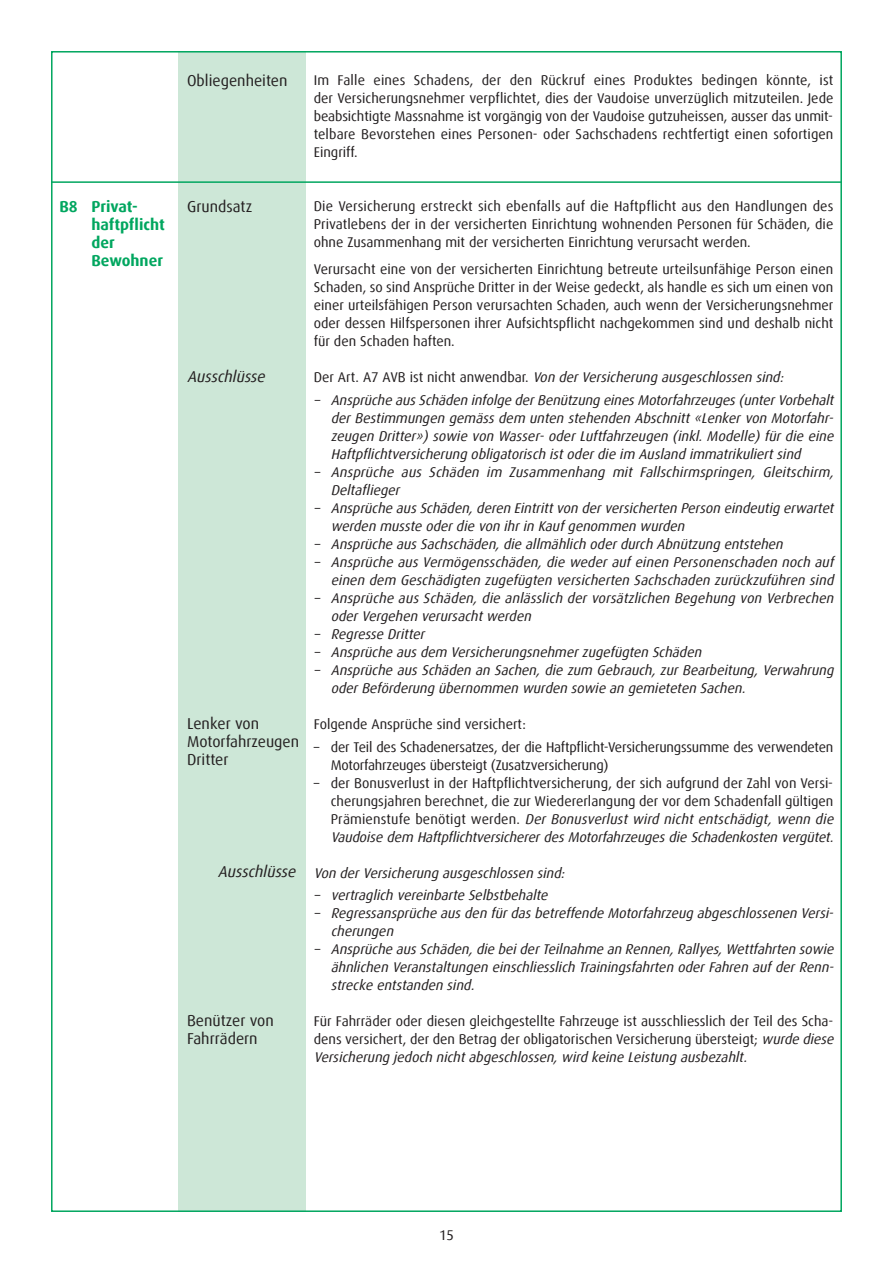
<style>
.page{position:relative;width:893px;height:1263px;background:#fff}
.page>*{position:absolute;margin:0;border:0;box-sizing:border-box;transform-origin:0 0}
.t1{font:15.75px/18px "Dax";color:#231f20}
.t2{font:700 15.75px/18px "Dax";color:#00a65f}
.t3{font:italic 15.75px "Dax";color:#231f20}
.t4{font:14.1px/18px "Dax";color:#231f20;text-align:justify}
.t5{font:italic 14.1px/18px "Dax";color:#231f20}
.s1{font-style:normal}
.s2{font-style:italic}
</style>
<div class="page">
<div style="left:179px;top:51px;width:127px;height:1161px;background:#cde7d7"></div>
<hr style="left:51px;top:181px;width:791px;height:2px;background:#00a65f">
<p class="t2" style="left:91px;top:197px;width:75px;text-indent:-32px">B8 Privat&shy;haftpflicht der<br>Bewohner</p>
<p class="t1" style="left:187px;top:72px;width:102px">Obliegenheiten</p>
<p class="t1" style="left:187px;top:198px;width:67px">Grundsatz</p>
<p class="t3" style="left:187px;top:367px;width:83px">Ausschlüsse</p>
<p class="t1" style="left:187px;top:714px;width:114px">Lenker von<br>Motorfahrzeugen<br>Dritter</p>
<p class="t3" style="left:218px;top:862px;width:83px">Ausschlüsse</p>
<p class="t1" style="left:187px;top:1011px;width:88px">Benützer von<br>Fahrrädern</p>
<p class="t4" style="left:314px;top:72px;width:521px">Im Falle eines Schadens, der den Rückruf eines Produktes bedingen könnte, ist der Versicherungsnehmer verpflichtet, dies der Vaudoise unverzüglich mitzuteilen. Jede beabsichtigte Massnahme ist vorgängig von der Vaudoise gutzuheissen, ausser das unmit&shy;telbare Bevorstehen eines Personen- oder Sachschadens rechtfertigt einen sofortigen Eingriff.</p>
<p class="t4" style="left:314px;top:198px;width:521px">Die Versicherung erstreckt sich ebenfalls auf die Haftpflicht aus den Handlungen des Privatlebens der in der versicherten Einrichtung wohnenden Personen für Schäden, die ohne Zusammenhang mit der versicherten Einrichtung verursacht werden.</p>
<p class="t4" style="left:314px;top:261px;width:521px">Verursacht eine von der versicherten Einrichtung betreute urteilsunfähige Person einen Schaden, so sind Ansprüche Dritter in der Weise gedeckt, als handle es sich um einen von einer urteilsfähigen Person verursachten Schaden, auch wenn der Versicherungsnehmer oder dessen Hilfspersonen ihrer Aufsichtspflicht nachgekommen sind und deshalb nicht für den Schaden haften.</p>
<p class="t5" style="left:314px;top:369px;width:474px"><span class="s1">Der Art. A7 AVB ist nicht anwendbar.</span> VonderVersicherungausgeschlossensind:</p>
<p class="t5" style="left:331px;top:391px;width:507px;text-align:justify;text-indent:-17px">– Ansprüche aus Schäden infolge der Benützung eines Motorfahrzeuges (unter Vorbehalt der Bestimmungen gemäss dem unten stehenden Abschnitt «Lenker von Motorfahr&shy;zeugen Dritter») sowie von Wasser- oder Luftfahrzeugen (inkl. Modelle) für die eine Haftpflichtversicherung obligatorisch ist oder die im Ausland immatrikuliert sind</p>
<p class="t5" style="left:331px;top:463px;width:507px;text-indent:-17px">– Ansprüche aus Schäden im Zusammenhang mit Fallschirmspringen, Gleitschirm,<br>Deltaflieger</p>
<p class="t5" style="left:331px;top:499px;width:507px;text-indent:-17px">– Ansprüche aus Schäden, deren Eintritt von der versicherten Person eindeutig erwartet werden musste oder die von ihr in Kauf genommen wurden</p>
<p class="t5" style="left:314px;top:535px;width:474px">– Ansprüche aus Sachschäden, die allmählich oder durch Abnützung entstehen</p>
<p class="t5" style="left:314px;top:553px;width:524px;text-align:right">– Ansprüche aus Vermögensschäden, die weder auf einen Personenschaden noch auf einen dem Geschädigten zugefügten versicherten Sachschaden zurückzuführen sind</p>
<p class="t5" style="left:331px;top:589px;width:507px;text-indent:-17px">– Ansprüche aus Schäden, die anlässlich der vorsätzlichen Begehung von Verbrechen oder Vergehen verursacht werden</p>
<p class="t5" style="left:314px;top:625px;width:115px">– Regresse Dritter</p>
<p class="t5" style="left:314px;top:643px;width:392px">– Ansprüche aus dem Versicherungsnehmer zugefügten Schäden</p>
<p class="t5" style="left:331px;top:661px;width:507px;text-indent:-17px">– Ansprüche aus Schäden an Sachen, die zum Gebrauch, zur Bearbeitung, Verwahrung oder Beförderung übernommen wurden sowie an gemieteten Sachen.</p>
<p class="t4" style="left:314px;top:715px;width:214px">Folgende Ansprüche sind versichert:</p>
<p class="t4" style="left:331px;top:738px;width:504px;text-indent:-17px">– der Teil des Schadenersatzes, der die Haftpflicht-Versicherungssumme des verwendeten<br>Motorfahrzeuges übersteigt (Zusatzversicherung)</p>
<p class="t4" style="left:331px;top:774px;width:507px;text-align:left;text-indent:-17px">– der Bonusverlust in der Haftpflichtversicherung, der sich aufgrund der Zahl von Versi&shy;cherungsjahren berechnet, die zur Wiedererlangung der vor dem Schadenfall gültigen P r ä m i e n s t u f e b e n ö t i g t w e r d e n . <span class="s2">Der Bonusverlust wird nicht entschädigt, wenn die Vaudoise dem Haftpflichtversicherer des Motorfahrzeuges die Schadenkosten vergütet.</span></p>
<p class="t5" style="left:314px;top:864px;width:255px">Von der Versicherung ausgeschlossen sind:</p>
<p class="t5" style="left:314px;top:886px;width:239px">– vertraglich vereinbarte Selbstbehalte</p>
<p class="t5" style="left:331px;top:904px;width:507px;text-indent:-17px">– Regressansprüche aus den für das betreffende Motorfahrzeug abgeschlossenen Versi&shy;cherungen</p>
<p class="t5" style="left:331px;top:940px;width:507px;text-align:justify;text-indent:-17px">– Ansprüche aus Schäden, die bei der Teilnahme an Rennen, Rallyes, Wettfahrten sowie ähnlichen Veranstaltungen einschliesslich Trainingsfahrten oder Fahren auf der Renn&shy;strecke entstanden sind.</p>
<p class="t4" style="left:314px;top:1012px;width:524px;text-align:left">Für Fahrräder oder diesen gleichgestellte Fahrzeuge ist ausschliesslich der Teil des Scha&shy;dens versichert, der den Betrag der obligatorischen Versicherung übersteigt; <span class="s2">wurdediese<br>Versicherung jedoch nicht abgeschlossen, wird keine Leistung ausbezahlt.</span></p>
<p class="t4" style="left:439px;top:1226px;width:16px">15</p>
</div>
